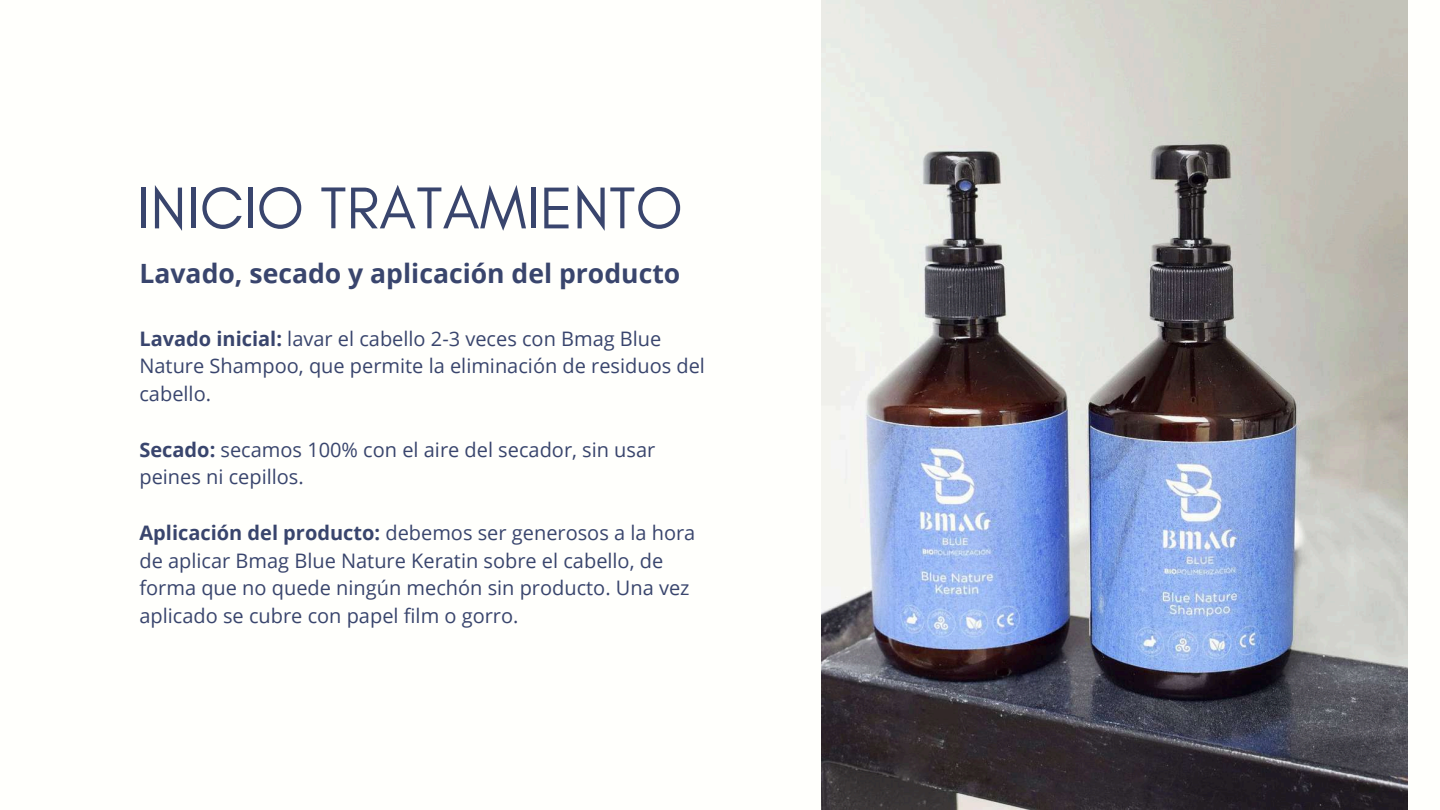
<style>
.page{position:relative;width:1440px;height:810px;background:#fff}
.page>*{position:absolute;margin:0;border:0;box-sizing:border-box;transform-origin:0 0}
.t1{font:60px "Glacial Indifference";color:#39456d}
.t2{font:700 26.6px "Open Sans";color:#39456d}
.t3{font:20px/27.8px "Open Sans";color:#39456d}
.s1{font-weight:700}
</style>
<div class="page">
<img style="left:821px;top:0;width:587px;height:810px">
<h1 class="t1" style="left:137px;top:171px;width:547px">INICIO TRATAMIENTO</h1>
<h2 class="t2" style="left:139px;top:255px;width:542px">Lavado, secado y aplicación del producto</h2>
<p class="t3" style="left:139px;top:324px;width:567px"><span class="s1">Lavado inicial:</span> lavar el cabello 2-3 veces con Bmag Blue<br>Nature Shampoo, que permite la eliminación de residuos del cabello.</p>
<p class="t3" style="left:139px;top:435px;width:517px"><span class="s1">Secado:</span> secamos 100% con el aire del secador, sin usar peines ni cepillos.</p>
<p class="t3" style="left:139px;top:518px;width:557px"><span class="s1">Aplicación del producto:</span> debemos ser generosos a la hora de aplicar Bmag Blue Nature Keratin sobre el cabello, de forma que no quede ningún mechón sin producto. Una vez aplicado se cubre con papel film o gorro.</p>
</div>
